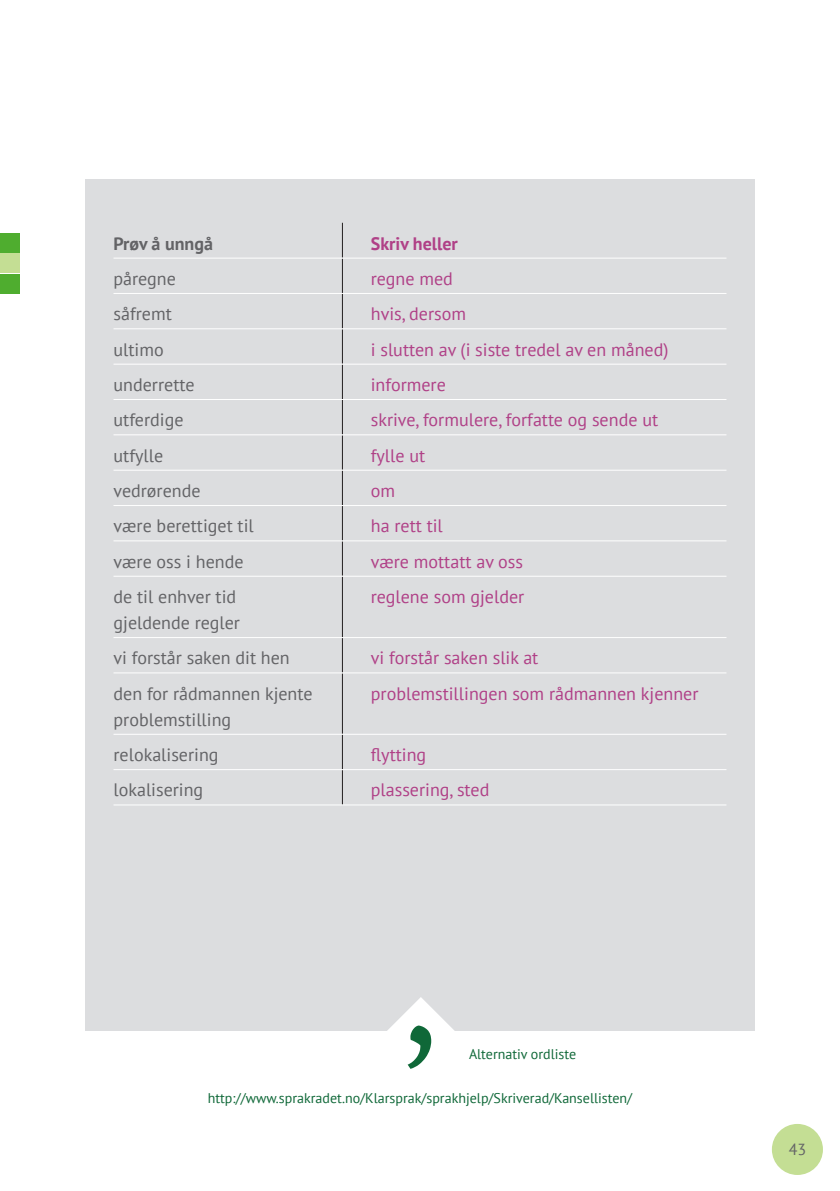
<style>
.page{position:relative;width:840px;height:1191px;background:#fff}
.page>*{position:absolute;margin:0;border:0;box-sizing:border-box;transform-origin:0 0}
.Feil-eksempel{font:18px "PT Sans";color:#b04087}
.Feil-eksempel-2{font:18px/26px "PT Sans";color:#636366}
.Feil-eksempel-3{font:700 18px "PT Sans";color:#b04087}
.Feil-eksempel-4{font:700 18px "PT Sans";color:#636366}
.t1{font:16px "PT Sans";color:#636366}
.Figurtekst{font:14px "PT Sans";color:#0f6838}
</style>
<div class="page">
<div style="left:0;top:233px;width:20px;height:20px;background:#4fad2f"></div>
<div style="left:0;top:253px;width:20px;height:20px;background:#c4de94"></div>
<div style="left:0;top:274px;width:20px;height:19px;background:#4fad2f"></div>
<div style="left:85px;top:179px;width:669px;height:851px;background:#dcdddf"></div>
<svg style="left:372px;top:997px;width:96px;height:72px"></svg>
<hr style="left:342px;top:223px;width:1px;height:35px;background:#231f20">
<hr style="left:342px;top:259px;width:1px;height:34px;background:#231f20">
<hr style="left:342px;top:294px;width:1px;height:34px;background:#231f20">
<hr style="left:342px;top:329px;width:1px;height:35px;background:#231f20">
<hr style="left:342px;top:365px;width:1px;height:34px;background:#231f20">
<hr style="left:342px;top:400px;width:1px;height:34px;background:#231f20">
<hr style="left:342px;top:435px;width:1px;height:35px;background:#231f20">
<hr style="left:342px;top:471px;width:1px;height:34px;background:#231f20">
<hr style="left:342px;top:506px;width:1px;height:34px;background:#231f20">
<hr style="left:342px;top:541px;width:1px;height:35px;background:#231f20">
<hr style="left:342px;top:577px;width:1px;height:60px;background:#231f20">
<hr style="left:342px;top:638px;width:1px;height:34px;background:#231f20">
<hr style="left:342px;top:673px;width:1px;height:61px;background:#231f20">
<hr style="left:342px;top:735px;width:1px;height:34px;background:#231f20">
<hr style="left:342px;top:770px;width:1px;height:34px;background:#231f20">
<hr style="left:113px;top:258px;width:229px;height:1px;background:#fff">
<hr style="left:342px;top:258px;width:384px;height:1px;background:#fff">
<hr style="left:113px;top:293px;width:229px;height:1px;background:#fff">
<hr style="left:342px;top:293px;width:384px;height:1px;background:#fff">
<hr style="left:113px;top:328px;width:229px;height:1px;background:#fff">
<hr style="left:342px;top:328px;width:384px;height:1px;background:#fff">
<hr style="left:113px;top:364px;width:229px;height:1px;background:#fff">
<hr style="left:342px;top:364px;width:384px;height:1px;background:#fff">
<hr style="left:113px;top:399px;width:229px;height:1px;background:#fff">
<hr style="left:342px;top:399px;width:384px;height:1px;background:#fff">
<hr style="left:113px;top:434px;width:229px;height:1px;background:#fff">
<hr style="left:342px;top:434px;width:384px;height:1px;background:#fff">
<hr style="left:113px;top:470px;width:229px;height:1px;background:#fff">
<hr style="left:342px;top:470px;width:384px;height:1px;background:#fff">
<hr style="left:113px;top:505px;width:229px;height:1px;background:#fff">
<hr style="left:342px;top:505px;width:384px;height:1px;background:#fff">
<hr style="left:113px;top:540px;width:229px;height:1px;background:#fff">
<hr style="left:342px;top:540px;width:384px;height:1px;background:#fff">
<hr style="left:113px;top:576px;width:229px;height:1px;background:#fff">
<hr style="left:342px;top:576px;width:384px;height:1px;background:#fff">
<hr style="left:113px;top:637px;width:229px;height:1px;background:#fff">
<hr style="left:342px;top:637px;width:384px;height:1px;background:#fff">
<hr style="left:113px;top:672px;width:229px;height:1px;background:#fff">
<hr style="left:342px;top:672px;width:384px;height:1px;background:#fff">
<hr style="left:113px;top:734px;width:229px;height:1px;background:#fff">
<hr style="left:342px;top:734px;width:384px;height:1px;background:#fff">
<hr style="left:113px;top:769px;width:229px;height:1px;background:#fff">
<hr style="left:342px;top:769px;width:384px;height:1px;background:#fff">
<hr style="left:113px;top:804px;width:229px;height:1px;background:#fff">
<hr style="left:342px;top:804px;width:384px;height:1px;background:#fff">
<div style="left:771px;top:1124px;width:51px;height:51px;background:#c4de94;border-radius:50%"></div>
<p class="Feil-eksempel-4" style="left:113px;top:231px;width:101px">Prøv å unngå</p>
<p class="Feil-eksempel-3" style="left:370px;top:231px;width:89px">Skriv heller</p>
<p class="Feil-eksempel-2" style="left:113px;top:265px;width:64px">påregne</p>
<p class="Feil-eksempel" style="left:370px;top:267px;width:83px">regne med</p>
<p class="Feil-eksempel-2" style="left:113px;top:300px;width:60px">såfremt</p>
<p class="Feil-eksempel" style="left:370px;top:302px;width:97px">hvis, dersom</p>
<p class="Feil-eksempel-2" style="left:113px;top:336px;width:52px">ultimo</p>
<p class="Feil-eksempel" style="left:370px;top:338px;width:299px">i slutten av (i siste tredel av en måned)</p>
<p class="Feil-eksempel-2" style="left:113px;top:371px;width:82px">underrette</p>
<p class="Feil-eksempel" style="left:370px;top:373px;width:77px">informere</p>
<p class="Feil-eksempel-2" style="left:113px;top:406px;width:71px">utferdige</p>
<p class="Feil-eksempel" style="left:370px;top:408px;width:289px">skrive, formulere, forfatte og sende ut</p>
<p class="Feil-eksempel-2" style="left:113px;top:442px;width:51px">utfylle</p>
<p class="Feil-eksempel" style="left:370px;top:444px;width:56px">fylle ut</p>
<p class="Feil-eksempel-2" style="left:113px;top:477px;width:89px">vedrørende</p>
<p class="Feil-eksempel" style="left:370px;top:479px;width:26px">om</p>
<p class="Feil-eksempel-2" style="left:113px;top:512px;width:142px">være berettiget til</p>
<p class="Feil-eksempel" style="left:370px;top:514px;width:74px">ha rett til</p>
<p class="Feil-eksempel-2" style="left:113px;top:548px;width:131px">være oss i hende</p>
<p class="Feil-eksempel" style="left:370px;top:550px;width:154px">være mottatt av oss</p>
<p class="Feil-eksempel-2" style="left:113px;top:583px;width:128px">de til enhver tid gjeldende regler</p>
<p class="Feil-eksempel" style="left:370px;top:585px;width:155px">reglene som gjelder</p>
<p class="Feil-eksempel-2" style="left:113px;top:644px;width:178px">vi forstår saken dit hen</p>
<p class="Feil-eksempel" style="left:370px;top:646px;width:169px">vi forstår saken slik at</p>
<p class="Feil-eksempel-2" style="left:113px;top:680px;width:200px">den for rådmannen kjente problemstilling</p>
<p class="Feil-eksempel" style="left:370px;top:682px;width:329px">problemstillingen som rådmannen kjenner</p>
<p class="Feil-eksempel-2" style="left:113px;top:741px;width:106px">relokalisering</p>
<p class="Feil-eksempel" style="left:370px;top:743px;width:57px">flytting</p>
<p class="Feil-eksempel-2" style="left:113px;top:776px;width:91px">lokalisering</p>
<p class="Feil-eksempel" style="left:370px;top:778px;width:120px">plassering, sted</p>
<p class="Figurtekst" style="left:468px;top:1045px;width:109px">Alternativ ordliste</p>
<p class="Figurtekst" style="left:208px;top:1089px;width:425px">http://www.sprakradet.no/Klarsprak/sprakhjelp/Skriverad/Kansellisten/</p>
<p class="t1" style="left:788px;top:1139px;width:19px">43</p>
</div>
